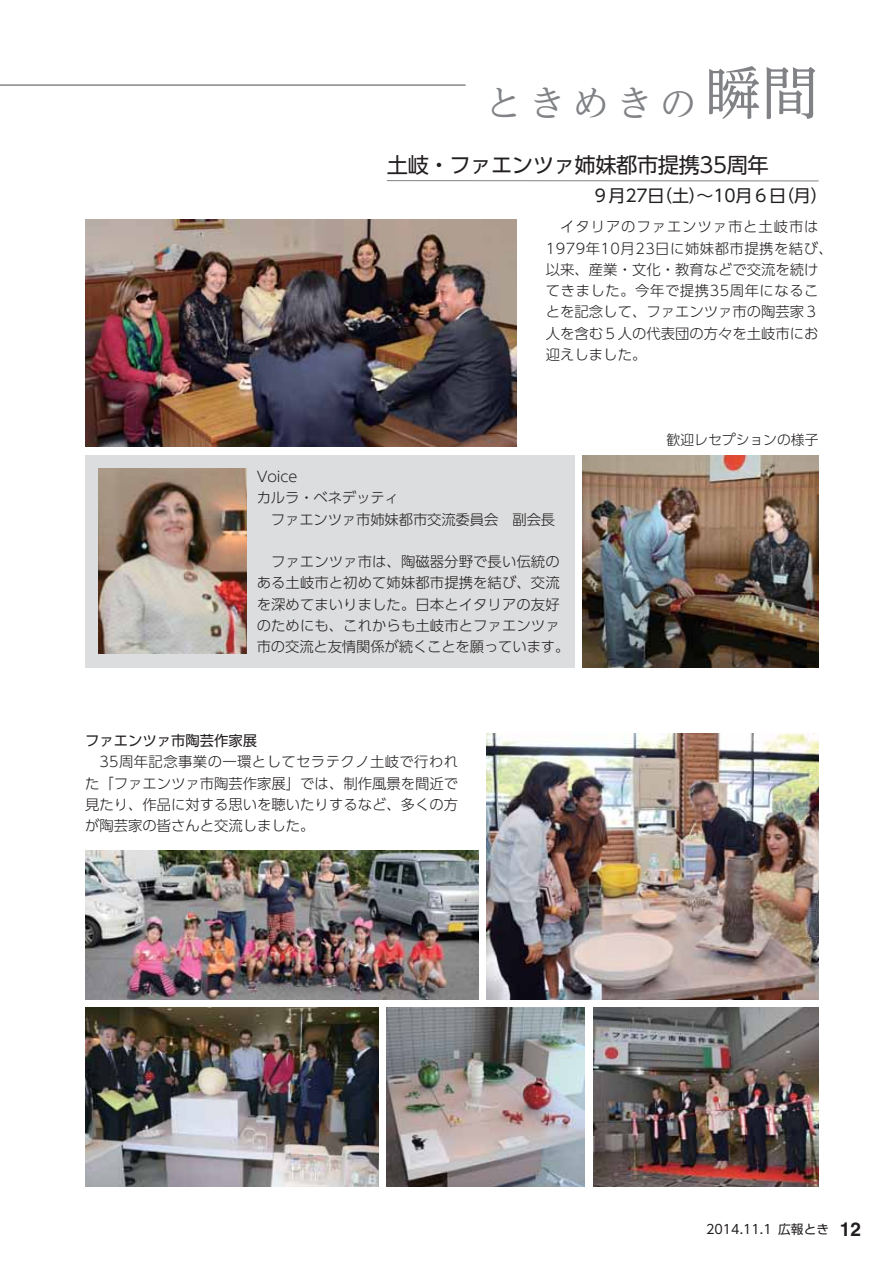
<style>
.page{position:relative;width:893px;height:1263px;background:#fff}
.page>*{position:absolute;margin:0;border:0;box-sizing:border-box;transform-origin:0 0}
.t1{font:57.45px "UD Reimin Pro Regular 90 msp RKSJ V";color:#808285}
.t2{font:36.3px "UD Reimin Pro Regular 90 msp RKSJ V";color:#808285}
.t3{font:21.3px "UD Shin Go Pro Regular 90 msp RKSJ H";letter-spacing:-.02em;color:#231f20}
.t4{font:700 19.2px "Helvetica";color:#231f20}
.t5{font:16.95px "UD Shin Go Pro Regular 90 msp RKSJ H";letter-spacing:-.01em;color:#231f20}
.t6{font:14.4px/21.3px "UD Shin Go Pro Light 90 msp RKSJ H";color:#231f20}
.t7{font:14.4px/21.3px "UD Shin Go Pro Light 90 msp RKSJ H";letter-spacing:.035em;color:#231f20}
.t8{font:14.4px "UD Shin Go Pro Regular 90 msp RKSJ H";color:#231f20}
.t9{font:13.8px "UD Shin Go Pro Light 90 msp RKSJ H";color:#231f20}
.t10{font:12.75px "UD Shin Go Pro Regular 90 msp RKSJ H";color:#231f20}
</style>
<div class="page">
<hr style="left:0;top:84px;width:466px;height:2px;background:#939598">
<hr style="left:387px;top:180px;width:431px;height:1px;background:#808285">
<img style="left:487px;top:734px;width:331px;height:265px">
<img style="left:85px;top:850px;width:393px;height:149px">
<div style="left:85px;top:455px;width:489px;height:213px;background:#dcddde"></div>
<img style="left:99px;top:469px;width:147px;height:185px">
<img style="left:582px;top:455px;width:236px;height:213px">
<img style="left:85px;top:219px;width:432px;height:228px">
<img style="left:85px;top:1008px;width:293px;height:178px">
<img style="left:593px;top:1008px;width:225px;height:178px">
<img style="left:387px;top:1008px;width:198px;height:178px">
<h2 class="t2" style="left:486px;top:90px;width:209px">ときめきの</h2>
<h1 class="t1" style="left:704px;top:71px;width:113px">瞬間</h1>
<h3 class="t3" style="left:387px;top:157px;width:383px">土岐・ファエンツァ姉妹都市提携35周年</h3>
<p class="t5" style="left:592px;top:189px;width:237px">９月27 （日土）～10月６（日月(</p>
<p class="t7" style="left:546px;top:218px;width:289px;text-indent:14px">イタリアのファエンツァ市と土岐市は<br>1979年10月23日に姉妹都市提携を結び、以来、産業・文化・教育などで交流を続けてきました。今年で提携35周年になることを記念して、ファエンツァ市の陶芸家３人を含む５人の代表団の方々を土岐市にお迎えしました。</p>
<p class="t6" style="left:257px;top:468px;width:300px">Voice<br>カルラ・ベネデッティ<br>　ファエンツァ市姉妹都市交流委員会　副会長</p>
<p class="t6" style="left:257px;top:553px;width:314px;text-indent:14px">ファエンツァ市は、陶磁器分野で長い伝統のある土岐市と初めて姉妹都市提携を結び、交流を深めてまいりました。日本とイタリアの友好のためにも、これからも土岐市とファエンツァ市の交流と友情関係が続くことを願っています。</p>
<p class="t8" style="left:85px;top:735px;width:174px">ファエンツァ市陶芸作家展</p>
<p class="t6" style="left:85px;top:753px;width:375px;text-align:justify;text-indent:14px">35周年記念事業の一環としてセラテクノ土岐で行われた「ファエンツァ市陶芸作家展」では、制作風景を間近で見たり、作品に対する思いを聴いたりするなど、多くの方が陶芸家の皆さんと交流しました。</p>
<p class="t9" style="left:666px;top:434px;width:154px">歓迎レセプションの様子</p>
<p class="t10" style="left:706px;top:1224px;width:67px">2014.11.1</p>
<p class="t10" style="left:778px;top:1224px;width:53px">広報とき</p>
<h3 class="t4" style="left:840px;top:1222px;width:23px">12</h3>
</div>
